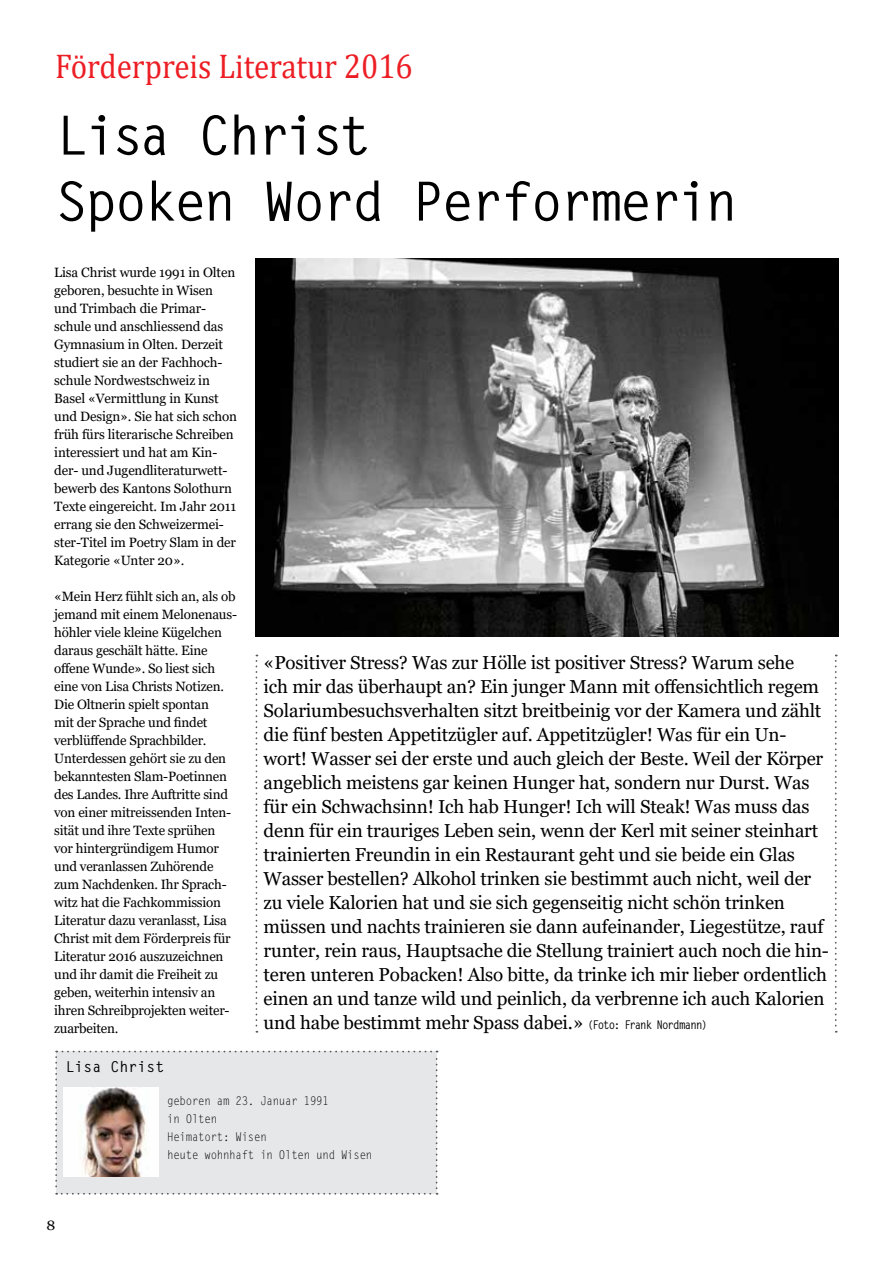
<style>
.page{position:relative;width:893px;height:1263px;background:#fff}
.page>*{position:absolute;margin:0;border:0;box-sizing:border-box;transform-origin:0 0}
.t1{font:700 54px/66px "Letter Gothic Std";letter-spacing:-.05em;color:#000}
.t2{font:34.5px "Cambria";color:#ed1d24;scale:.9 1}
.t3{font:18.75px/24px "Georgia";letter-spacing:-.01em;color:#000}
.t4{font:700 15px "Letter Gothic Std";color:#000}
.t5{font:13.5px/18px "Georgia";letter-spacing:-.015em;color:#000}
.t6{font:13.5px "Georgia";letter-spacing:-.015em;color:#000;scale:1.11 1}
.t7{font:12px/18px "Letter Gothic Std";letter-spacing:-.025em;color:#000;scale:.9 1}
.s1{font-family:"Letter Gothic Std";font-weight:700;font-size:12px}
</style>
<div class="page">
<div style="left:55px;top:1051px;width:383px;height:144px;background:#e6e7e8"></div>
<img style="left:64px;top:1087px;width:95px;height:90px">
<img style="left:255px;top:259px;width:583px;height:378px">
<svg style="left:256px;top:655px;width:1px;height:378px"></svg>
<svg style="left:835px;top:655px;width:2px;height:378px"></svg>
<h2 class="t2" style="left:55px;top:46px;width:399px">Förderpreis Literatur 2016</h2>
<h1 class="t1" style="left:55px;top:103px;width:684px">Lisa Christ<br>Spoken Word Performerin</h1>
<p class="t5" style="left:54px;top:263px;width:184px">Lisa Christ wurde 1991 in Olten geboren, besuchte in Wisen und Trimbach die Primar&shy;schule und anschliessend das<br>Gymnasium in Olten. Derzeit studiert sie an der Fachhoch&shy;schule Nordwestschweiz in<br>Basel «Vermittlung in Kunst und Design». Sie hat sich schon früh fürs literarische Schreiben interessiert und hat am Kin&shy;der- und Jugendliteraturwett&shy;bewerb des Kantons Solothurn<br>Texte eingereicht. Im Jahr 2011 errang sie den Schweizermei&shy;ster-Titel im Poetry Slam in der<br>Kategorie «Unter 20».</p>
<p class="t5" style="left:54px;top:587px;width:184px">«Mein Herz fühlt sich an, als ob jemand mit einem Melonenaus&shy;höhler viele kleine Kügelchen daraus geschält hätte. Eine offene Wunde». So liest sich eine von Lisa Christs Notizen.<br>Die Oltnerin spielt spontan<br>mit der Sprache und findet verblüffende Sprachbilder.<br>Unterdessen gehört sie zu den bekanntesten Slam-Poetinnen des Landes. Ihre Auftritte sind von einer mitreissenden Inten&shy;sität und ihre Texte sprühen vor hintergründigem Humor und veranlassen Zuhörende zum Nachdenken. Ihr Sprach&shy;witz hat die Fachkommission<br>Literatur dazu veranlasst, Lisa<br>Christ mit dem Förderpreis für<br>Literatur 2016 auszuzeichnen und ihr damit die Freiheit zu geben, weiterhin intensiv an ihren Schreibprojekten weiter&shy;zuarbeiten.</p>
<p class="t3" style="left:264px;top:651px;width:567px">«Positiver Stress? Was zur Hölle ist positiver Stress? Warum sehe<br>ich mir das überhaupt an? Ein junger Mann mit offensichtlich regem Solariumbesuchsverhalten sitzt breitbeinig vor der Kamera und zählt die fünf besten Appetitzügler auf. Appetitzügler! Was für ein Un&shy;wort! Wasser sei der erste und auch gleich der Beste. Weil der Körper angeblich meistens gar keinen Hunger hat, sondern nur Durst. Was für ein Schwachsinn! Ich hab Hunger! Ich will Steak! Was muss das denn für ein trauriges Leben sein, wenn der Kerl mit seiner steinhart trainierten Freundin in ein Restaurant geht und sie beide ein Glas Wasser bestellen? Alkohol trinken sie bestimmt auch nicht, weil der zu viele Kalorien hat und sie sich gegenseitig nicht schön trinken müssen und nachts trainieren sie dann aufeinander, Liegestütze, rauf runter, rein raus, Hauptsache die Stellung trainiert auch noch die hin&shy;teren unteren Pobacken! Also bitte, da trinke ich mir lieber ordentlich einen an und tanze wild und peinlich, da verbrenne ich auch Kalorien und habe bestimmt mehr Spass dabei.» <span class="s1">(Foto: Frank Nordmann)</span></p>
<p class="t4" style="left:66px;top:1057px;width:100px">Lisa Christ</p>
<p class="t6" style="left:46px;top:1217px;width:10px">8</p>
<p class="t7" style="left:167px;top:1092px;width:230px">geboren am 23. Januar 1991<br>in Olten<br>Heimatort: Wisen<br>heute wohnhaft in Olten und Wisen</p>
</div>
